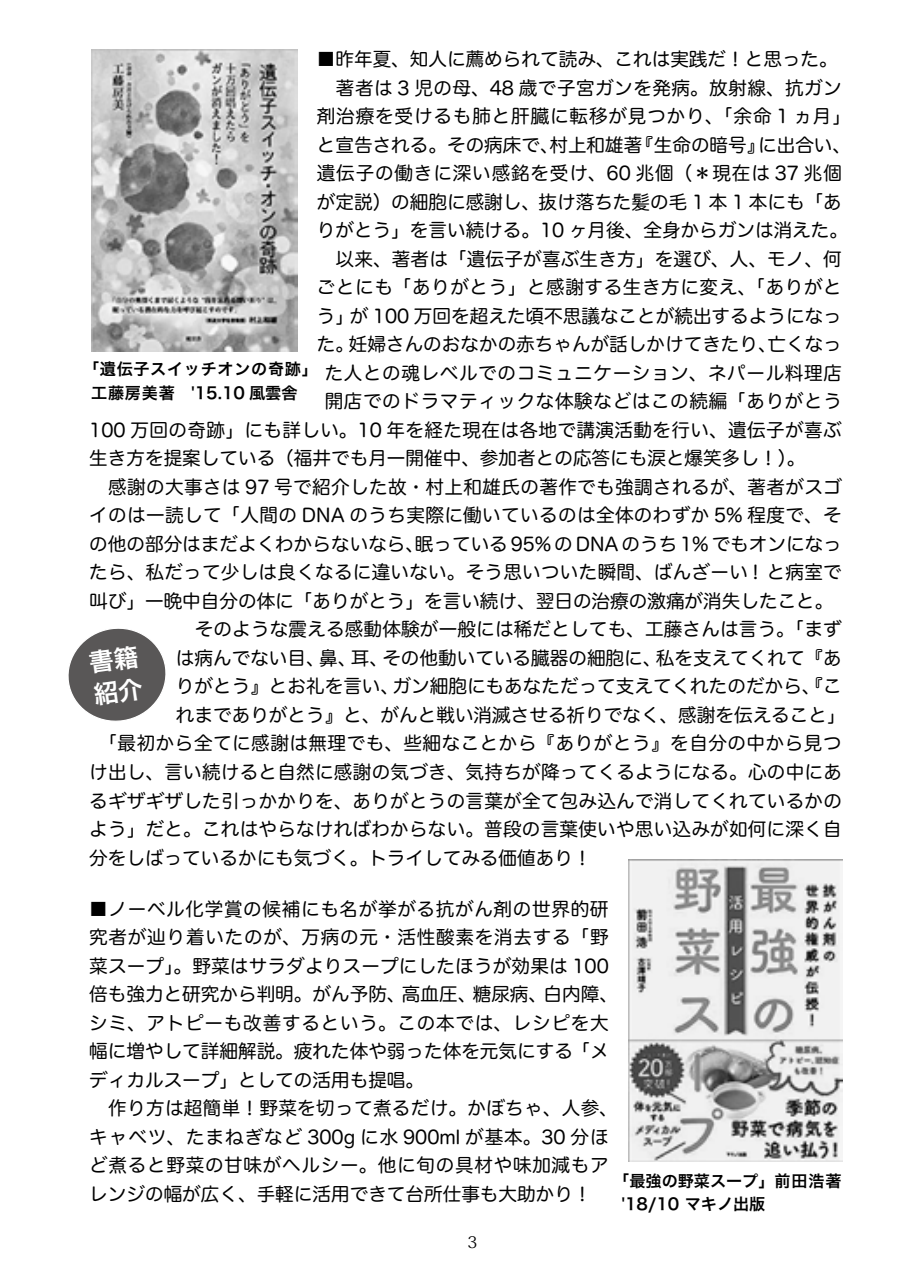
<style>
.page{position:relative;width:903px;height:1275px;background:#fff}
.page>*{position:absolute;margin:0;border:0;box-sizing:border-box;transform-origin:0 0}
.t1{font:24.85px/32.2px "Hira Kaku Pro W6";color:#fff}
.t2{font:18.55px/28.5px "Hira Maru Pro W4";letter-spacing:.01em;color:#000}
.t3{font:18.55px "Hira Maru Pro W4";letter-spacing:.03em;color:#000}
.t4{font:18.55px "Hira Maru Pro W4";letter-spacing:.045em;color:#000}
.t5{font:16.1px/23.6px "Hira Kaku Pro W6";letter-spacing:.045em;color:#000}
.t6{font:16.1px/23.6px "Hira Kaku Pro W6";color:#000}
.t7{font:16.1px "Koz Min Pro";color:#000}
.s1{font-family:"Hira Kaku Pro W6"}
</style>
<div class="page">
<img style="left:91px;top:50px;width:206px;height:302px">
<img style="left:628px;top:859px;width:214px;height:302px">
<svg style="left:68px;top:628px;width:98px;height:93px"></svg>
<p class="t2" style="left:317px;top:44px;width:522px"><span class="s1">■</span>昨年夏、知人に薦められて読み、これは実践だ！と思った。</p>
<p class="t2" style="left:317px;top:72px;width:526px">　著者は 3 児の母、48 歳で子宮ガンを発病。放射線、抗ガン</p>
<p class="t4" style="left:317px;top:100px;width:536px">剤治療を受けるも肺と肝臓に転移が見つかり、「余命 1 ヵ月」</p>
<p class="t2" style="left:317px;top:129px;width:536px">と宣告される。その病床で、村上和雄著『生命の暗号』に出合い、</p>
<p class="t4" style="left:317px;top:157px;width:527px">遺伝子の働きに深い感銘を受け、60 兆個（＊現在は 37 兆個</p>
<p class="t2" style="left:317px;top:186px;width:526px">が定説）の細胞に感謝し、抜け落ちた髪の毛 1 本 1 本にも「あ</p>
<p class="t2" style="left:317px;top:215px;width:533px">りがとう」を言い続ける。10 ヶ月後、全身からガンは消えた。</p>
<p class="t2" style="left:317px;top:243px;width:526px">　以来、著者は「遺伝子が喜ぶ生き方」を選び、人、モノ、何</p>
<p class="t3" style="left:317px;top:271px;width:526px">ごとにも「ありがとう」と感謝する生き方に変え、「ありがと</p>
<p class="t2" style="left:317px;top:300px;width:526px">う」が 100 万回を超えた頃不思議なことが続出するようになっ</p>
<p class="t2" style="left:317px;top:329px;width:526px">た。妊婦さんのおなかの赤ちゃんが話しかけてきたり、亡くなっ</p>
<p class="t3" style="left:325px;top:357px;width:519px">た人との魂レベルでのコミュニケーション、ネパール料理店</p>
<p class="t3" style="left:325px;top:385px;width:519px">開店でのドラマティックな体験などはこの続編「ありがとう</p>
<p class="t2" style="left:89px;top:414px;width:754px">100 万回の奇跡」にも詳しい。10 年を経た現在は各地で講演活動を行い、遺伝子が喜ぶ</p>
<p class="t2" style="left:89px;top:443px;width:718px">生き方を提案している（福井でも月一開催中、参加者との応答にも涙と爆笑多し！）。</p>
<p class="t2" style="left:89px;top:471px;width:754px">　感謝の大事さは 97 号で紹介した故・村上和雄氏の著作でも強調されるが、著者がスゴ</p>
<p class="t2" style="left:89px;top:500px;width:754px">イのは一読して「人間の DNA のうち実際に働いているのは全体のわずか 5% 程度で、そ</p>
<p class="t2" style="left:89px;top:528px;width:754px">の他の部分はまだよくわからないなら、眠っている95%のDNAのうち1%でもオンになっ</p>
<p class="t2" style="left:89px;top:557px;width:754px">たら、私だって少しは良くなるに違いない。そう思いついた瞬間、ばんざーい ! と病室で</p>
<p class="t2" style="left:89px;top:585px;width:746px">叫び」一晩中自分の体に「ありがとう」を言い続け、翌日の治療の激痛が消失したこと。</p>
<p class="t2" style="left:176px;top:614px;width:667px">　そのような震える感動体験が一般には稀だとしても、工藤さんは言う。「まず</p>
<p class="t2" style="left:176px;top:642px;width:667px">は病んでない目、鼻、耳、その他動いている臓器の細胞に、私を支えてくれて『あ</p>
<p class="t2" style="left:176px;top:671px;width:667px">りがとう』とお礼を言い、ガン細胞にもあなただって支えてくれたのだから、『こ</p>
<p class="t2" style="left:176px;top:700px;width:671px">れまでありがとう』と、がんと戦い消滅させる祈りでなく、感謝を伝えること」</p>
<p class="t2" style="left:89px;top:728px;width:754px">　「最初から全てに感謝は無理でも、些細なことから『ありがとう』を自分の中から見つ</p>
<p class="t2" style="left:89px;top:757px;width:754px">け出し、言い続けると自然に感謝の気づき、気持ちが降ってくるようになる。心の中にあ</p>
<p class="t2" style="left:89px;top:785px;width:754px">るギザギザした引っかかりを、ありがとうの言葉が全て包み込んで消してくれているかの</p>
<p class="t2" style="left:89px;top:814px;width:754px">よう」だと。これはやらなければわからない。普段の言葉使いや思い込みが如何に深く自</p>
<p class="t2" style="left:89px;top:842px;width:504px">分をしばっているかにも気づく。トライしてみる価値あり！</p>
<p class="t2" style="left:89px;top:893px;width:530px"><span class="s1">■</span>ノーベル化学賞の候補にも名が挙がる抗がん剤の世界的研究者が辿り着いたのが、万病の元・活性酸素を消去する「野菜スープ」。野菜はサラダよりスープにしたほうが効果は 100倍も強力と研究から判明。がん予防、高血圧、糖尿病、白内障、シミ、アトピーも改善するという。この本では、レシピを大幅に増やして詳細解説。疲れた体や弱った体を元気にする「メディカルスープ」としての活用も提唱。<br>　作り方は超簡単！野菜を切って煮るだけ。かぼちゃ、人参、キャベツ、たまねぎなど 300g に水 900ml が基本。30 分ほど煮ると野菜の甘味がヘルシー。他に旬の具材や味加減もアレンジの幅が広く、手軽に活用できて台所仕事も大助かり！</p>
<p class="t5" style="left:91px;top:357px;width:228px;text-indent:-8px">「遺伝子スイッチオンの奇跡」工藤房美著 '15.10 風雲舎</p>
<h1 class="t1" style="left:87px;top:646px;width:51px;rotate:-8deg">書籍紹介</h1>
<p class="t6" style="left:621px;top:1168px;width:222px;text-indent:-8px">「最強の野菜スープ」前田浩著'18/10 マキノ出版</p>
<p class="t7" style="left:467px;top:1230px;width:11px">3</p>
</div>
